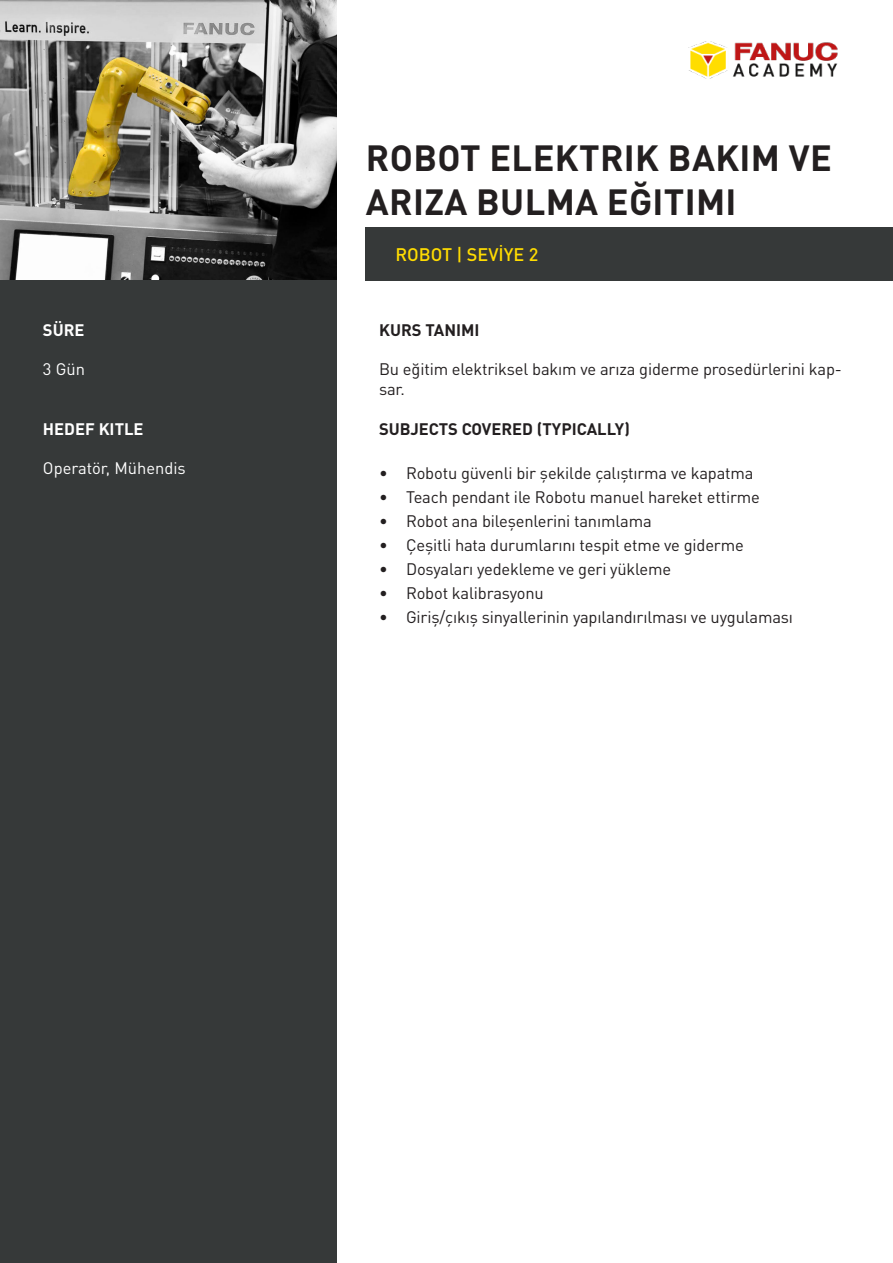
<style>
.page{position:relative;width:893px;height:1263px;background:#fff}
.page>*{position:absolute;margin:0;border:0;box-sizing:border-box;transform-origin:0 0}
.t1{font:700 36px/43.2px "DIN Pro";letter-spacing:.01em;color:#231f20}
.t2{font:500 18px "DIN Pro";color:#ffdc01}
.t3{font:16.5px/19.8px "DIN Pro";letter-spacing:-.01em;color:#231f20}
.t4{font:700 16.5px "DIN Pro";color:#231f20}
.t5{font:16.5px "DIN Pro";color:#fff}
.t6{font:700 16.5px "DIN Pro";color:#fff}
</style>
<div class="page">
<img style="left:689px;top:41px;width:149px;height:38px">
<img style="left:0;top:0;width:337px;height:281px">
<div style="left:366px;top:227px;width:527px;height:54px;background:#363939"></div>
<div style="left:0;top:281px;width:337px;height:982px;background:#363939"></div>
<p class="t6" style="left:43px;top:319px;width:43px">SÜRE</p>
<p class="t5" style="left:43px;top:359px;width:43px">3 Gün</p>
<p class="t6" style="left:43px;top:418px;width:102px">HEDEF KITLE</p>
<p class="t5" style="left:43px;top:458px;width:144px">Operatör, Mühendis</p>
<h1 class="t1" style="left:366px;top:136px;width:468px">ROBOT ELEKTRIK BAKIM VE<br>ARIZA BULMA EĞITIMI</h1>
<p class="t2" style="left:395px;top:243px;width:144px">ROBOT | SEVİYE 2</p>
<p class="t4" style="left:379px;top:319px;width:102px">KURS TANIMI</p>
<p class="t3" style="left:379px;top:359px;width:464px">Bu eğitim elektriksel bakım ve arıza giderme prosedürlerini kap&shy;sar.</p>
<p class="t4" style="left:379px;top:418px;width:252px">SUBJECTS COVERED (TYPICALLY)</p>
<p class="t3" style="left:379px;top:462px;width:376px">• Robotu güvenli bir şekilde çalıştırma ve kapatma</p>
<p class="t3" style="left:379px;top:486px;width:382px">• Teach pendant ile Robotu manuel hareket ettirme</p>
<p class="t3" style="left:379px;top:510px;width:274px">• Robot ana bileşenlerini tanımlama</p>
<p class="t3" style="left:379px;top:534px;width:366px">• Çeşitli hata durumlarını tespit etme ve giderme</p>
<p class="t3" style="left:379px;top:558px;width:294px">• Dosyaları yedekleme ve geri yükleme</p>
<p class="t3" style="left:379px;top:582px;width:166px">• Robot kalibrasyonu</p>
<p class="t3" style="left:379px;top:606px;width:415px">• Giriş/çıkış sinyallerinin yapılandırılması ve uygulaması</p>
</div>
